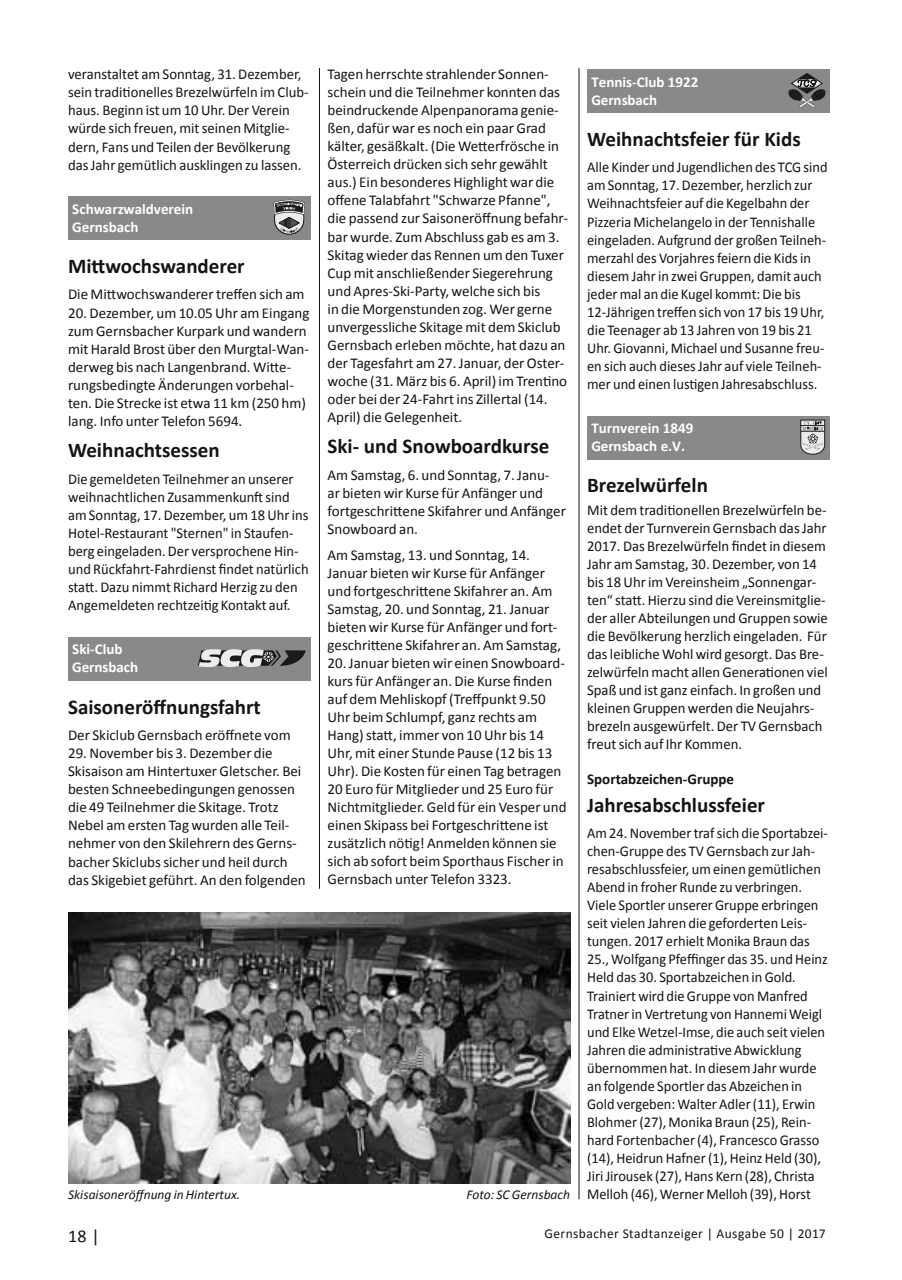
<style>
.page{position:relative;width:902px;height:1280px;background:#fff}
.page>*{position:absolute;margin:0;border:0;box-sizing:border-box;transform-origin:0 0}
.t1{font:700 21px "Calibri";color:#141415}
.t2{font:18px "Calibri";color:#141415}
.t3{font:15px/18px "Calibri";color:#141415}
.t4{font:15px/18px "Calibri";color:#141415;scale:.96 1}
.t5{font:700 15px/18px "Calibri";color:#fff}
.t6{font:700 15px "Calibri";color:#141415}
.t7{font:13.5px "Calibri";letter-spacing:.025em;color:#141415}
.t8{font:italic 13.5px "Calibri";color:#141415}
.s1{font-style:italic;font-size:13.5px}
</style>
<div class="page">
<hr style="left:578px;top:68px;width:1px;height:1131px;background:#141415">
<hr style="left:319px;top:68px;width:1px;height:821px;background:#141415">
<div style="left:68px;top:197px;width:242px;height:43px;background:#898989"></div>
<svg style="left:273px;top:200px;width:32px;height:35px"></svg>
<div style="left:68px;top:637px;width:242px;height:44px;background:#898989"></div>
<svg style="left:198px;top:649px;width:108px;height:18px"></svg>
<div style="left:587px;top:70px;width:242px;height:43px;background:#898989"></div>
<svg style="left:788px;top:73px;width:38px;height:35px"></svg>
<div style="left:587px;top:416px;width:242px;height:43px;background:#898989"></div>
<svg style="left:800px;top:419px;width:25px;height:36px"></svg>
<img style="left:68px;top:912px;width:502px;height:271px">
<p class="t3" style="left:68px;top:65px;width:242px">veranstaltet am Sonntag, 31. Dezember, sein traditionelles Brezelwürfeln im Club&shy;haus. Beginn ist um 10 Uhr. Der Verein würde sich freuen, mit seinen Mitglie&shy;dern, Fans und Teilen der Bevölkerung das Jahr gemütlich ausklingen zu lassen.</p>
<p class="t5" style="left:72px;top:200px;width:122px">Schwarzwaldverein<br>Gernsbach</p>
<h1 class="t1" style="left:68px;top:253px;width:178px">Mittwochswanderer</h1>
<p class="t3" style="left:68px;top:286px;width:238px">Die Mittwochswanderer treffen sich am</p>
<p class="t3" style="left:68px;top:304px;width:243px">20. Dezember, um 10.05 Uhr am Eingang zum Gernsbacher Kurpark und wandern mit Harald Brost über den Murgtal-Wan&shy;derweg bis nach Langenbrand. Witte&shy;rungsbedingte Änderungen vorbehal&shy;ten. Die Strecke ist etwa 11 km (250 hm) lang. Info unter Telefon 5694.</p>
<h1 class="t1" style="left:68px;top:437px;width:153px">Weihnachtsessen</h1>
<p class="t3" style="left:68px;top:470px;width:242px">Die gemeldeten Teilnehmer an unserer weihnachtlichen Zusammenkunft sind am Sonntag, 17. Dezember, um 18 Uhr ins Hotel-Restaurant "Sternen" in Staufen&shy;berg eingeladen. Der versprochene Hin&shy;und Rückfahrt-Fahrdienst findet natürlich statt. Dazu nimmt Richard Herzig zu den Angemeldeten rechtzeitig Kontakt auf.</p>
<p class="t5" style="left:72px;top:640px;width:67px">Ski-Club<br>Gernsbach</p>
<h1 class="t1" style="left:68px;top:693px;width:194px">Saisoneröffnungsfahrt</h1>
<p class="t3" style="left:68px;top:726px;width:224px">Der Skiclub Gernsbach eröffnete vom</p>
<p class="t3" style="left:68px;top:744px;width:239px">29. November bis 3. Dezember die Skisaison am Hintertuxer Gletscher. Bei besten Schneebedingungen genossen die 49 Teilnehmer die Skitage. Trotz Nebel am ersten Tag wurden alle Teil&shy;nehmer von den Skilehrern des Gerns&shy;bacher Skiclubs sicher und heil durch das Skigebiet geführt. An den folgenden</p>
<p class="t3" style="left:327px;top:65px;width:242px">Tagen herrschte strahlender Sonnen&shy;schein und die Teilnehmer konnten das beindruckende Alpenpanorama genie&shy;ßen, dafür war es noch ein paar Grad kälter, gesäßkalt. (Die Wetterfrösche in Österreich drücken sich sehr gewählt aus.) Ein besonderes Highlight war die offene Talabfahrt "Schwarze Pfanne", die passend zur Saisoneröffnung befahr&shy;bar wurde. Zum Abschluss gab es am 3.<br>Skitag wieder das Rennen um den Tuxer Cup mit anschließender Siegerehrung und Apres-Ski-Party, welche sich bis<br>in die Morgenstunden zog. Wer gerne unvergessliche Skitage mit dem Skiclub Gernsbach erleben möchte, hat dazu an der Tagesfahrt am 27. Januar, der Oster&shy;woche (31. März bis 6. April) im Trentino oder bei der 24-Fahrt ins Zillertal (14.<br>April) die Gelegenheit.</p>
<h1 class="t1" style="left:327px;top:433px;width:223px">Ski- und Snowboardkurse</h1>
<p class="t3" style="left:327px;top:466px;width:240px">Am Samstag, 6. und Sonntag, 7. Janu-<br>ar bieten wir Kurse für Anfänger und fortgeschrittene Skifahrer und Anfänger<br>Snowboard an.</p>
<p class="t3" style="left:327px;top:546px;width:235px">Am Samstag, 13. und Sonntag, 14.<br>Januar bieten wir Kurse für Anfänger und fortgeschrittene Skifahrer an. Am Samstag, 20. und Sonntag, 21. Januar bieten wir Kurse für Anfänger und fort&shy;geschrittene Skifahrer an. Am Samstag,</p>
<p class="t3" style="left:327px;top:654px;width:240px">20. Januar bieten wir einen Snowboard&shy;kurs für Anfänger an. Die Kurse finden auf dem Mehliskopf (Treffpunkt 9.50<br>Uhr beim Schlumpf, ganz rechts am Hang) statt, immer von 10 Uhr bis 14<br>Uhr, mit einer Stunde Pause (12 bis 13<br>Uhr). Die Kosten für einen Tag betragen 20 Euro für Mitglieder und 25 Euro für Nichtmitglieder. Geld für ein Vesper und einen Skipass bei Fortgeschrittene ist zusätzlich nötig! Anmelden können sie sich ab sofort beim Sporthaus Fischer in Gernsbach unter Telefon 3323.</p>
<p class="t5" style="left:591px;top:73px;width:108px">Tennis-Club 1922<br>Gernsbach</p>
<h1 class="t1" style="left:587px;top:125px;width:215px">Weihnachtsfeier für Kids</h1>
<p class="t4" style="left:587px;top:158px;width:252px">Alle Kinder und Jugendlichen des TCG sind am Sonntag, 17. Dezember, herzlich zur Weihnachtsfeier auf die Kegelbahn der Pizzeria Michelangelo in der Tennishalle eingeladen. Aufgrund der großen Teilneh&shy;merzahl des Vorjahres feiern die Kids in diesem Jahr in zwei Gruppen, damit auch jeder mal an die Kugel kommt: Die bis 12-Jährigen treffen sich von 17 bis 19 Uhr, die Teenager ab 13 Jahren von 19 bis 21<br>Uhr. Giovanni, Michael und Susanne freu&shy;en sich auch dieses Jahr auf viele Teilneh&shy;mer und einen lustigen Jahresabschluss.</p>
<p class="t5" style="left:591px;top:419px;width:103px">Turnverein 1849<br>Gernsbach e.V.</p>
<h1 class="t1" style="left:587px;top:472px;width:122px">Brezelwürfeln</h1>
<p class="t3" style="left:587px;top:501px;width:242px">Mit dem traditionellen Brezelwürfeln be&shy;endet der Turnverein Gernsbach das Jahr 2017. Das Brezelwürfeln findet in diesem Jahr am Samstag, 30. Dezember, von 14 bis 18 Uhr im Vereinsheim „Sonnengar&shy;ten“ statt. Hierzu sind die Vereinsmitglie&shy;der aller Abteilungen und Gruppen sowie die Bevölkerung herzlich eingeladen. Für das leibliche Wohl wird gesorgt. Das Bre&shy;zelwürfeln macht allen Generationen viel Spaß und ist ganz einfach. In großen und kleinen Gruppen werden die Neujahrs&shy;brezeln ausgewürfelt. Der TV Gernsbach freut sich auf Ihr Kommen.</p>
<p class="t6" style="left:587px;top:770px;width:148px">Sportabzeichen-Gruppe</p>
<h1 class="t1" style="left:587px;top:791px;width:179px">Jahresabschlussfeier</h1>
<p class="t4" style="left:587px;top:824px;width:252px">Am 24. November traf sich die Sportabzei&shy;chen-Gruppe des TV Gernsbach zur Jah&shy;resabschlussfeier, um einen gemütlichen Abend in froher Runde zu verbringen.<br>Viele Sportler unserer Gruppe erbringen seit vielen Jahren die geforderten Leis&shy;tungen. 2017 erhielt Monika Braun das 25., Wolfgang Pfeffinger das 35. und Heinz Held das 30. Sportabzeichen in Gold.<br>Trainiert wird die Gruppe von Manfred Tratner in Vertretung von Hannemi Weigl und Elke Wetzel-Imse, die auch seit vielen Jahren die administrative Abwicklung übernommen hat. In diesem Jahr wurde an folgende Sportler das Abzeichen in Gold vergeben: Walter Adler (11), Erwin Blohmer (27), Monika Braun (25), Rein&shy;hard Fortenbacher (4), Francesco Grasso (14), Heidrun Hafner (1), Heinz Held (30), Jiri Jirousek (27), Hans Kern (28), Christa</p>
<p class="t8" style="left:68px;top:1185px;width:174px">Skisaisoneröffnung in Hintertux.</p>
<p class="t4" style="left:466px;top:1185px;width:360px"><span class="s1">Foto: SC Gernsbach</span> Melloh (46), Werner Melloh (39), Horst</p>
<p class="t2" style="left:68px;top:1224px;width:33px">18 |</p>
<p class="t7" style="left:544px;top:1225px;width:283px">Gernsbacher Stadtanzeiger | Ausgabe 50 | 2017</p>
</div>
